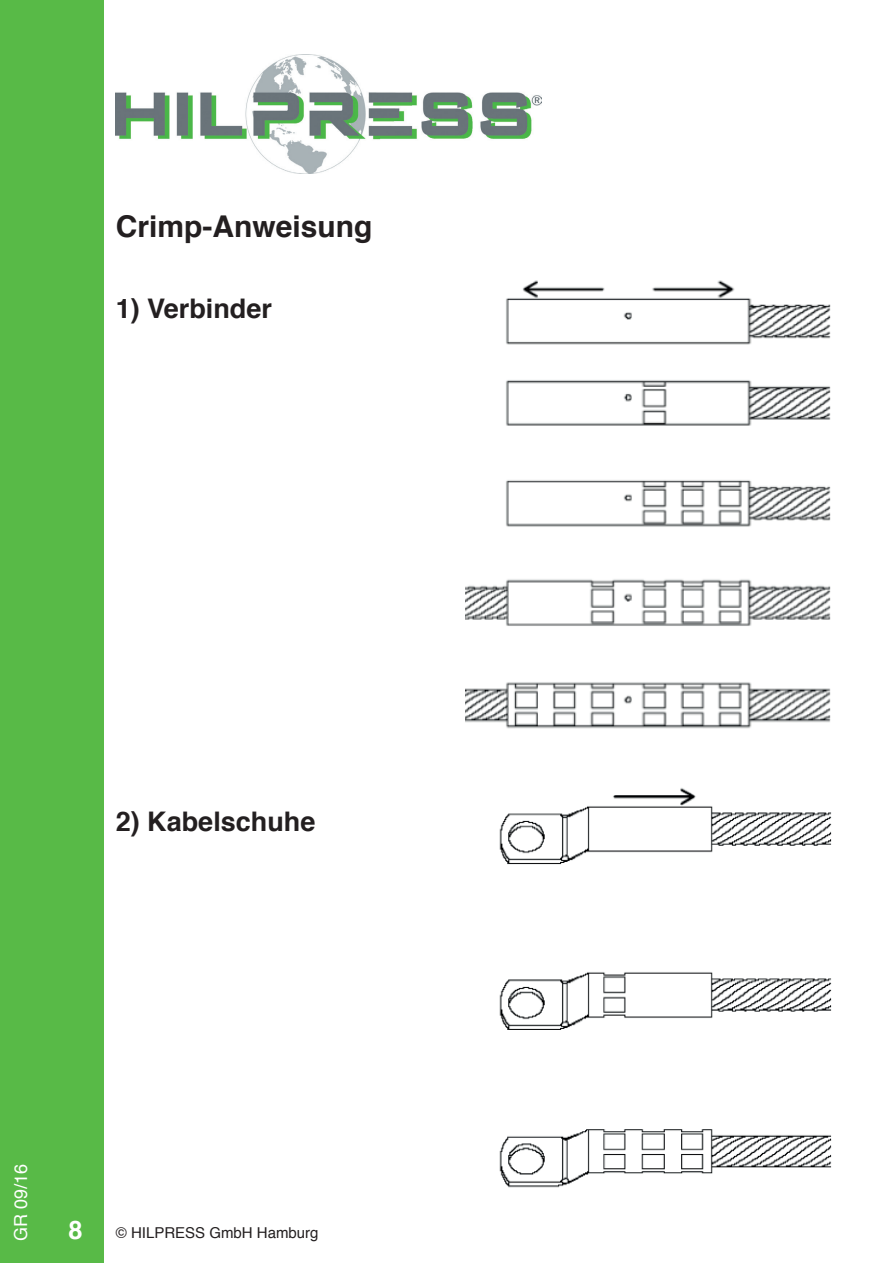
<style>
.page{position:relative;width:893px;height:1263px;background:#fff}
.page>*{position:absolute;margin:0;border:0;box-sizing:border-box;transform-origin:0 0}
.t1{font:700 30px "Helvetica";color:#231f20}
.t2{font:700 27px "Helvetica";color:#231f20}
.t3{font:700 25.5px "Helvetica";color:#fff}
.t4{font:18px "Helvetica";color:#fff}
.t5{font:15px "Helvetica";color:#231f20}
</style>
<div class="page">
<img style="left:116px;top:54px;width:425px;height:120px">
<div style="left:0;top:0;width:103px;height:1263px;background:#58ba47"></div>
<img style="left:465px;top:280px;width:366px;height:449px">
<img style="left:499px;top:788px;width:332px;height:400px">
<p class="t1" style="left:116px;top:202px;width:258px">Crimp-Anweisung</p>
<p class="t2" style="left:116px;top:287px;width:158px">1) Verbinder</p>
<p class="t2" style="left:116px;top:800px;width:201px">2) Kabelschuhe</p>
<p class="t4" style="left:7px;top:1241px;width:79px;rotate:-90deg">GR 09/16</p>
<p class="t3" style="left:68px;top:1210px;width:16px">8</p>
<p class="t5" style="left:116px;top:1221px;width:204px">© HILPRESS GmbH Hamburg</p>
</div>
